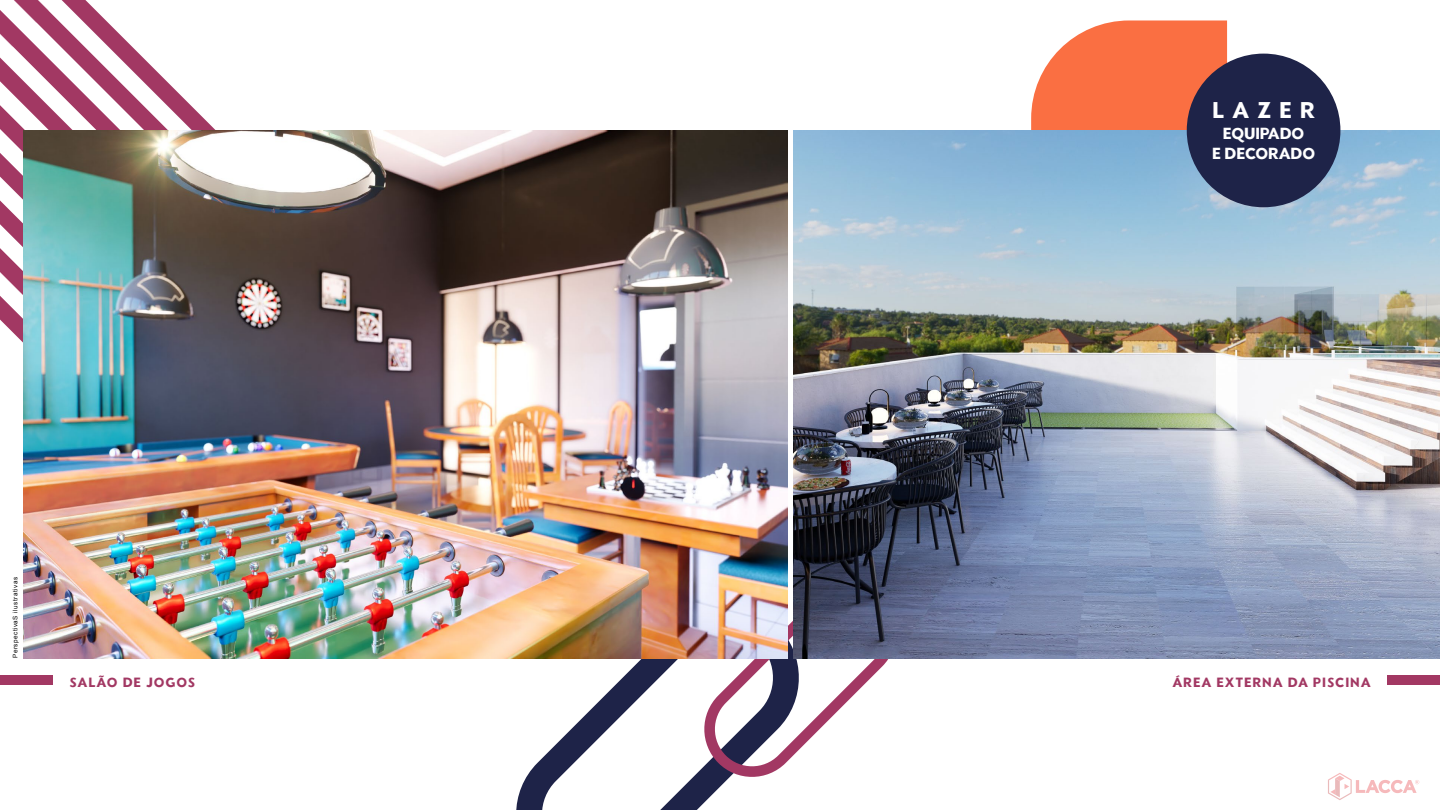
<style>
.page{position:relative;width:1440px;height:810px;background:#fff}
.page>*{position:absolute;margin:0;border:0;box-sizing:border-box;transform-origin:0 0}
.t1{font:25.5px "PGF Now Bold";letter-spacing:.35em;color:#fff}
.t2{font:18px/20.2px "PGF Now Bold";letter-spacing:.03em;color:#fff;text-align:center}
.t3{font:15px "PGF Now Bold";letter-spacing:.1em;color:#a23863}
.t4{font:6.3px "Arial";letter-spacing:.08em;color:#000}
</style>
<div class="page">
<svg style="left:510px;top:658px;width:206px;height:152px"></svg>
<svg style="left:705px;top:571px;width:205px;height:220px"></svg>
<svg style="left:0;top:0;width:216px;height:343px"></svg>
<svg style="left:1031px;top:20px;width:196px;height:110px;background:#fa7f57"></svg>
<img style="left:23px;top:130px;width:765px;height:528px">
<img style="left:794px;top:130px;width:646px;height:528px">
<div style="left:1187px;top:54px;width:153px;height:153px;background:#1e2348;border-radius:50%"></div>
<div style="left:0;top:675px;width:52px;height:10px;background:#a23863"></div>
<div style="left:1388px;top:675px;width:52px;height:10px;background:#a23863"></div>
<svg style="left:1328px;top:773px;width:91px;height:27px"></svg>
<h1 class="t1" style="left:1213px;top:95px;width:104px">LAZER</h1>
<p class="t2" style="left:1212px;top:123px;width:104px">EQUIPADO<br>E DECORADO</p>
<p class="t4" style="left:11px;top:658px;width:82px;rotate:-90deg">PerspectivaS ilustrativas</p>
<p class="t3" style="left:70px;top:673px;width:127px">SALÃO DE JOGOS</p>
<p class="t3" style="left:1173px;top:673px;width:199px">ÁREA EXTERNA DA PISCINA</p>
</div>
